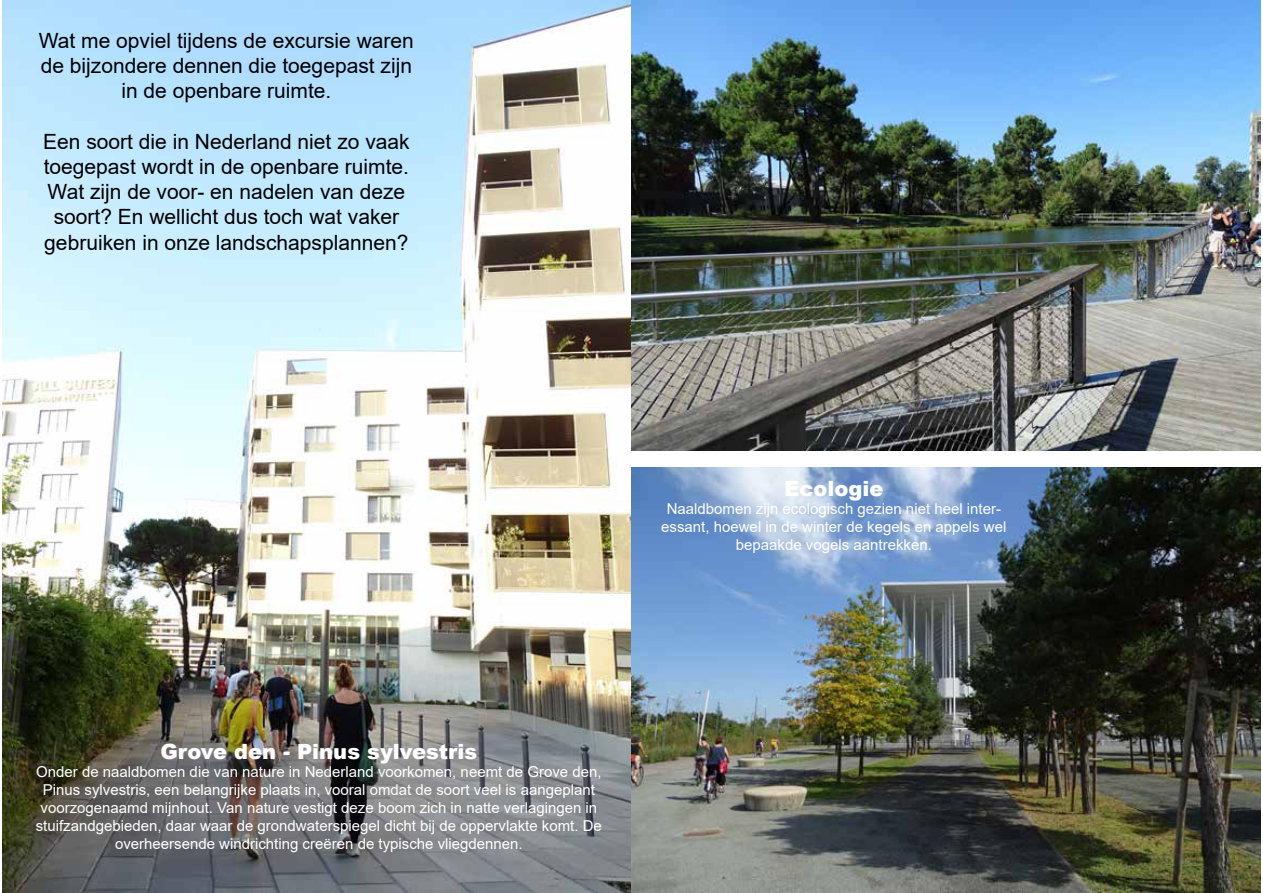
<style>
.page{position:relative;width:1263px;height:893px;background:#fff}
.page>*{position:absolute;margin:0;border:0;box-sizing:border-box;transform-origin:0 0}
.t1{font:21px/25.2px "Arial";color:#000;text-align:center}
.t2{font:900 21px "Arial";color:#fff}
.t3{font:15px/18px "Arial";color:#fff;text-align:center}
</style>
<div class="page">
<img style="left:2px;top:0;width:629px;height:893px">
<img style="left:631px;top:0;width:630px;height:451px">
<img style="left:631px;top:468px;width:630px;height:425px">
<h1 class="t1" style="left:39px;top:28px;width:377px">Wat me opviel tijdens de excursie waren de bijzondere dennen die toegepast zijn in de openbare ruimte.</h1>
<h1 class="t1" style="left:43px;top:129px;width:368px">Een soort die in Nederland niet zo vaak toegepast wordt in de openbare ruimte.<br>Wat zijn de voor- en nadelen van deze soort? En wellicht dus toch wat vaker gebruiken in onze landschapsplannen?</h1>
<h1 class="t2" style="left:784px;top:473px;width:101px">Ecologie</h1>
<p class="t3" style="left:661px;top:499px;width:347px">Naaldbomen zijn ecologisch gezien niet heel inter&shy;essant, hoewel in de winter de kegels en appels wel bepaakde vogels aantrekken.</p>
<h1 class="t2" style="left:160px;top:736px;width:319px">Grove den - Pinus sylvestris</h1>
<p class="t3" style="left:36px;top:763px;width:568px">Onder de naaldbomen die van nature in Nederland voorkomen, neemt de Grove den, Pinus sylvestris, een belangrijke plaats in, vooral omdat de soort veel is aangeplant voorzogenaamd mijnhout. Van nature vestigt deze boom zich in natte verlagingen in stuifzandgebieden, daar waar de grondwaterspiegel dicht bij de oppervlakte komt. De overheersende windrichting creëren de typische vliegdennen.</p>
</div>
